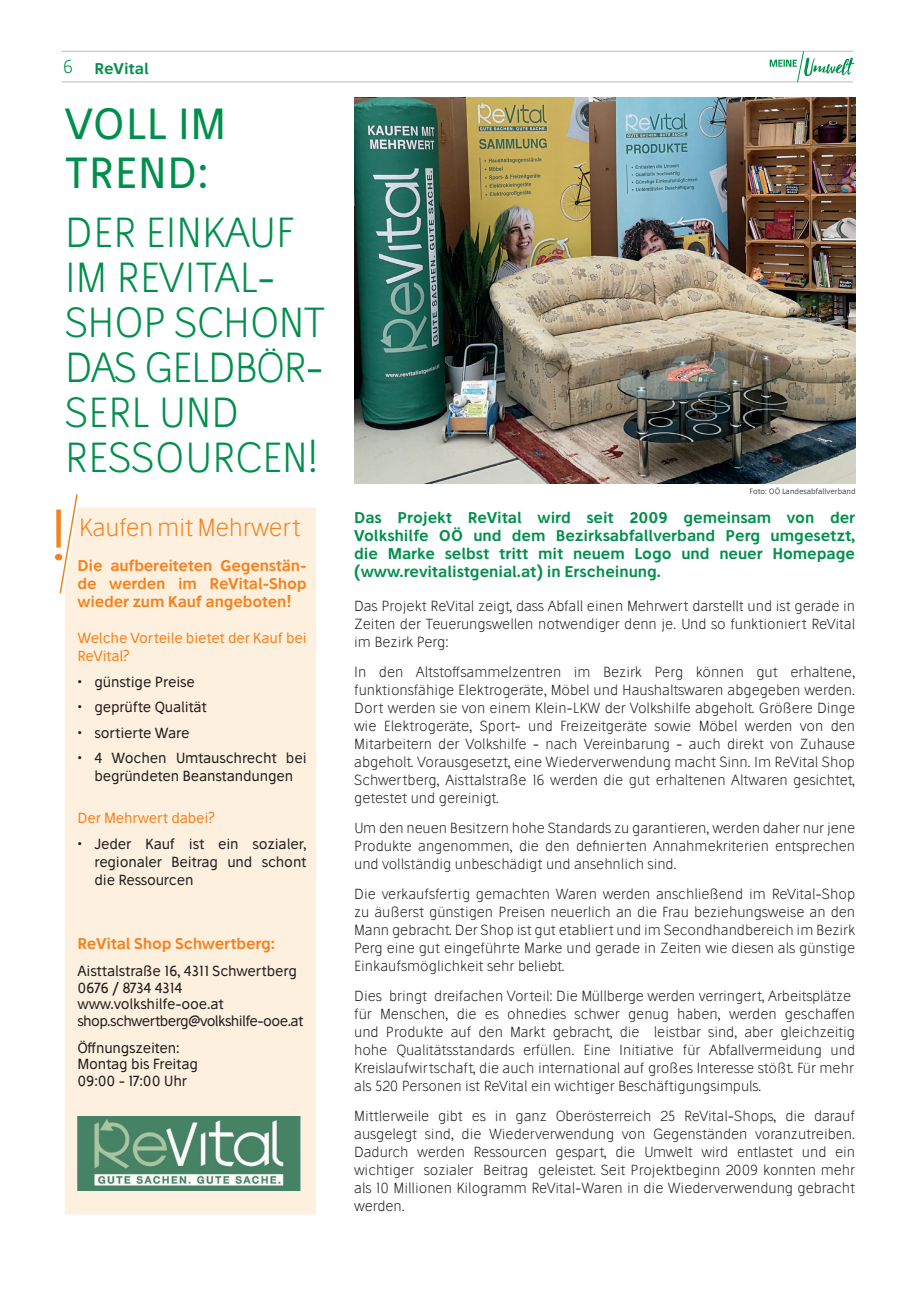
<style>
.page{position:relative;width:919px;height:1289px;background:#fff}
.page>*{position:absolute;margin:0;border:0;box-sizing:border-box;transform-origin:0 0}
.t1{font:42px/49.5px "Stilu";letter-spacing:.01em;color:#008f4d}
.t2{font:300 40.5px/45px "Stilu";letter-spacing:-.01em;color:#008f4d}
.t3{font:300 24px "Stilu";letter-spacing:-.01em;color:#f58220}
.t4{font:300 18px "Stilu";color:#008f4d}
.t5{font:600 15px/18px "Stilu";color:#008f4d;text-align:justify}
.t6{font:600 15px/18px "Stilu";letter-spacing:-.01em;color:#f58220;text-align:justify}
.t7{font:300 14.1px/18px "Stilu";color:#231f20;text-align:justify}
.t8{font:14.1px/16.5px "Stilu";letter-spacing:-.01em;color:#231f20}
.t9{font:14.1px/18px "Stilu";letter-spacing:-.01em;color:#f58220}
.t10{font:7.5px "Stilu";color:#4b4c4d}
</style>
<div class="page">
<hr style="left:62px;top:82px;width:791px;height:1px;background:#bcbdc0">
<hr style="left:62px;top:51px;width:791px;height:1px;background:#bcbdc0">
<svg style="left:769px;top:51px;width:86px;height:32px"></svg>
<div style="left:65px;top:507px;width:251px;height:707px;background:#fef0de"></div>
<img style="left:77px;top:1116px;width:224px;height:73px">
<svg style="left:55px;top:494px;width:24px;height:101px"></svg>
<img style="left:354px;top:98px;width:501px;height:385px">
<p class="t4" style="left:63px;top:55px;width:12px">6</p>
<p class="t5" style="left:95px;top:59px;width:56px">ReVital</p>
<h1 class="t1" style="left:65px;top:98px;width:163px">VOLL IM<br>TREND:</h1>
<h2 class="t2" style="left:65px;top:209px;width:262px">DER EINKAUF<br>IM REVITAL-<br>SHOP SCHONT<br>DAS GELDBÖR-<br>SERL UND<br>RESSOURCEN!</h2>
<h3 class="t3" style="left:79px;top:512px;width:223px">Kaufen mit Mehrwert</h3>
<p class="t6" style="left:77px;top:556px;width:231px">Die aufbereiteten Gegenstän&shy;de werden im ReVital-Shop wieder zum Kauf angeboten!</p>
<p class="t9" style="left:77px;top:628px;width:231px">Welche Vorteile bietet der Kauf bei<br>ReVital?</p>
<p class="t8" style="left:77px;top:673px;width:119px">• günstige Preise</p>
<p class="t8" style="left:77px;top:698px;width:131px">• geprüfte Qualität</p>
<p class="t8" style="left:77px;top:724px;width:113px">• sortierte Ware</p>
<p class="t8" style="left:77px;top:748px;width:230px;line-height:18px;text-align:center">• 4 Wochen Umtauschrecht bei begründeten Beanstandungen</p>
<p class="t9" style="left:77px;top:808px;width:139px">Der Mehrwert dabei?</p>
<p class="t8" style="left:94px;top:834px;width:214px;line-height:18px;text-align:justify;text-indent:-17px">• Jeder Kauf ist ein sozialer, regionaler Beitrag und schont die Ressourcen</p>
<p class="t6" style="left:77px;top:934px;width:199px">ReVital Shop Schwertberg:</p>
<p class="t8" style="left:77px;top:962px;width:227px">Aisttalstraße 16, 4311 Schwertberg<br>0676 / 8734 4314 www.volkshilfe-ooe.at shop.schwertberg@volkshilfe-ooe.at</p>
<p class="t8" style="left:77px;top:1039px;width:122px">Öffnungszeiten:<br>Montag bis Freitag<br>09:00 - 17:00 Uhr</p>
<p class="t10" style="left:749px;top:486px;width:107px">Foto: OÖ Landesabfallverband</p>
<p class="t5" style="left:354px;top:508px;width:502px">Das Projekt ReVital wird seit 2009 gemeinsam von der Volkshilfe OÖ und dem Bezirksabfallverband Perg umgesetzt, die Marke selbst tritt mit neuem Logo und neuer Homepage (www.revitalistgenial.at) in Erscheinung.</p>
<p class="t7" style="left:354px;top:596px;width:502px">Das Projekt ReVital zeigt, dass Abfall einen Mehrwert darstellt und ist gerade in Zeiten der Teuerungswellen notwendiger denn je. Und so funktioniert ReVital im Bezirk Perg:</p>
<p class="t7" style="left:354px;top:662px;width:502px">In den Altstoffsammelzentren im Bezirk Perg können gut erhaltene, funktionsfähige Elektrogeräte, Möbel und Haushaltswaren abgegeben werden.<br>Dort werden sie von einem Klein-LKW der Volkshilfe abgeholt. Größere Dinge wie Elektrogeräte, Sport- und Freizeitgeräte sowie Möbel werden von den Mitarbeitern der Volkshilfe - nach Vereinbarung - auch direkt von Zuhause abgeholt. Vorausgesetzt, eine Wiederverwendung macht Sinn. Im ReVital Shop Schwertberg, Aisttalstraße 16 werden die gut erhaltenen Altwaren gesichtet, getestet und gereinigt.</p>
<p class="t7" style="left:354px;top:818px;width:502px">Um den neuen Besitzern hohe Standards zu garantieren, werden daher nur jene Produkte angenommen, die den definierten Annahmekriterien entsprechen und vollständig unbeschädigt und ansehnlich sind.</p>
<p class="t7" style="left:354px;top:884px;width:502px">Die verkaufsfertig gemachten Waren werden anschließend im ReVital-Shop zu äußerst günstigen Preisen neuerlich an die Frau beziehungsweise an den Mann gebracht. Der Shop ist gut etabliert und im Secondhandbereich im Bezirk Perg eine gut eingeführte Marke und gerade in Zeiten wie diesen als günstige Einkaufsmöglichkeit sehr beliebt.</p>
<p class="t7" style="left:354px;top:986px;width:502px;text-align:left">Dies bringt dreifachen Vorteil: Die Müllberge werden verringert, Arbeitsplätze für Menschen, die es ohnedies schwer genug haben, werden geschaffen und Produkte auf den Markt gebracht, die leistbar sind, aber gleichzeitig hohe Qualitätsstandards erfüllen. Eine Initiative für Abfallvermeidung und Kreislaufwirtschaft, die auch international auf großes Interesse stößt. Für mehr als 520 Personen ist ReVital ein wichtiger Beschäftigungsimpuls.</p>
<p class="t7" style="left:354px;top:1106px;width:502px">Mittlerweile gibt es in ganz Oberösterreich 25 ReVital-Shops, die darauf ausgelegt sind, die Wiederverwendung von Gegenständen voranzutreiben.<br>Dadurch werden Ressourcen gespart, die Umwelt wird entlastet und ein wichtiger sozialer Beitrag geleistet. Seit Projektbeginn 2009 konnten mehr als 10 Millionen Kilogramm ReVital-Waren in die Wiederverwendung gebracht werden.</p>
</div>
